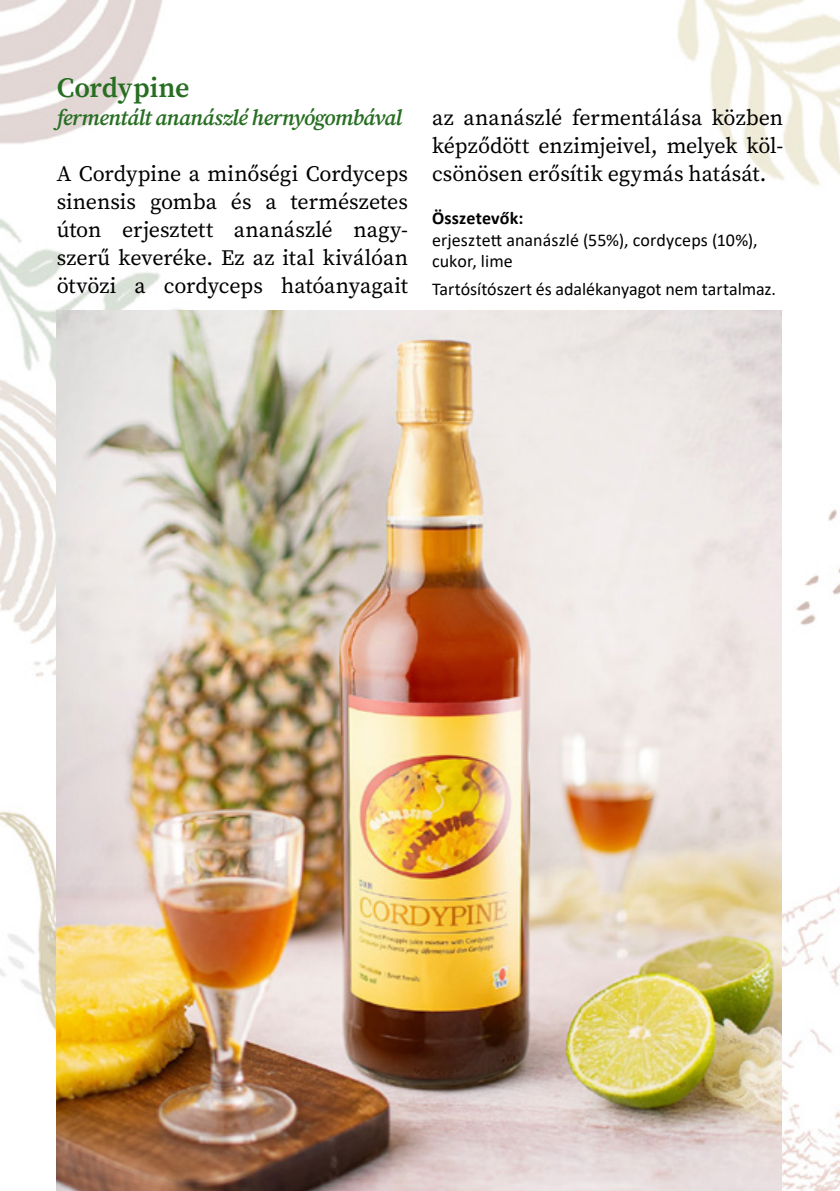
<style>
.page{position:relative;width:840px;height:1191px;background:#fff}
.page>*{position:absolute;margin:0;border:0;box-sizing:border-box;transform-origin:0 0}
.t1{font:600 28px "Source Serif Pro";letter-spacing:-.005em;color:#286e22}
.t2{font:22px/28px "Source Serif Pro";letter-spacing:-.005em;color:#000;text-align:justify}
.t3{font:italic 600 22px "Source Serif Pro";letter-spacing:-.03em;color:#286e22}
.t4{font:18px/21.6px "Calibri";color:#000}
.t5{font:700 18px "Calibri";letter-spacing:.01em;color:#000}
</style>
<div class="page">
<img style="left:0;top:0;width:839px;height:1190px">
<img style="left:57px;top:310px;width:723px;height:880px">
<p class="t1" style="left:57px;top:69px;width:134px">Cordypine</p>
<p class="t3" style="left:57px;top:103px;width:346px">fermentált ananászlé hernyógombával</p>
<p class="t2" style="left:57px;top:160px;width:352px">A Cordypine a minőségi Cordyceps sinensis gomba és a természetes úton erjesztett ananászlé nagy&shy;szerű keveréke. Ez az ital kiválóan ötvözi a cordyceps hatóanyagait</p>
<p class="t2" style="left:432px;top:104px;width:352px">az ananászlé fermentálása közben képződött enzimjeivel, melyek köl&shy;csönösen erősítik egymás hatását.</p>
<p class="t5" style="left:432px;top:205px;width:93px">Összetevők:</p>
<p class="t4" style="left:432px;top:228px;width:327px">erjesztett ananászlé (55%), cordyceps (10%), cukor, lime</p>
<p class="t4" style="left:432px;top:278px;width:345px">Tartósítószert és adalékanyagot nem tartalmaz.</p>
</div>
